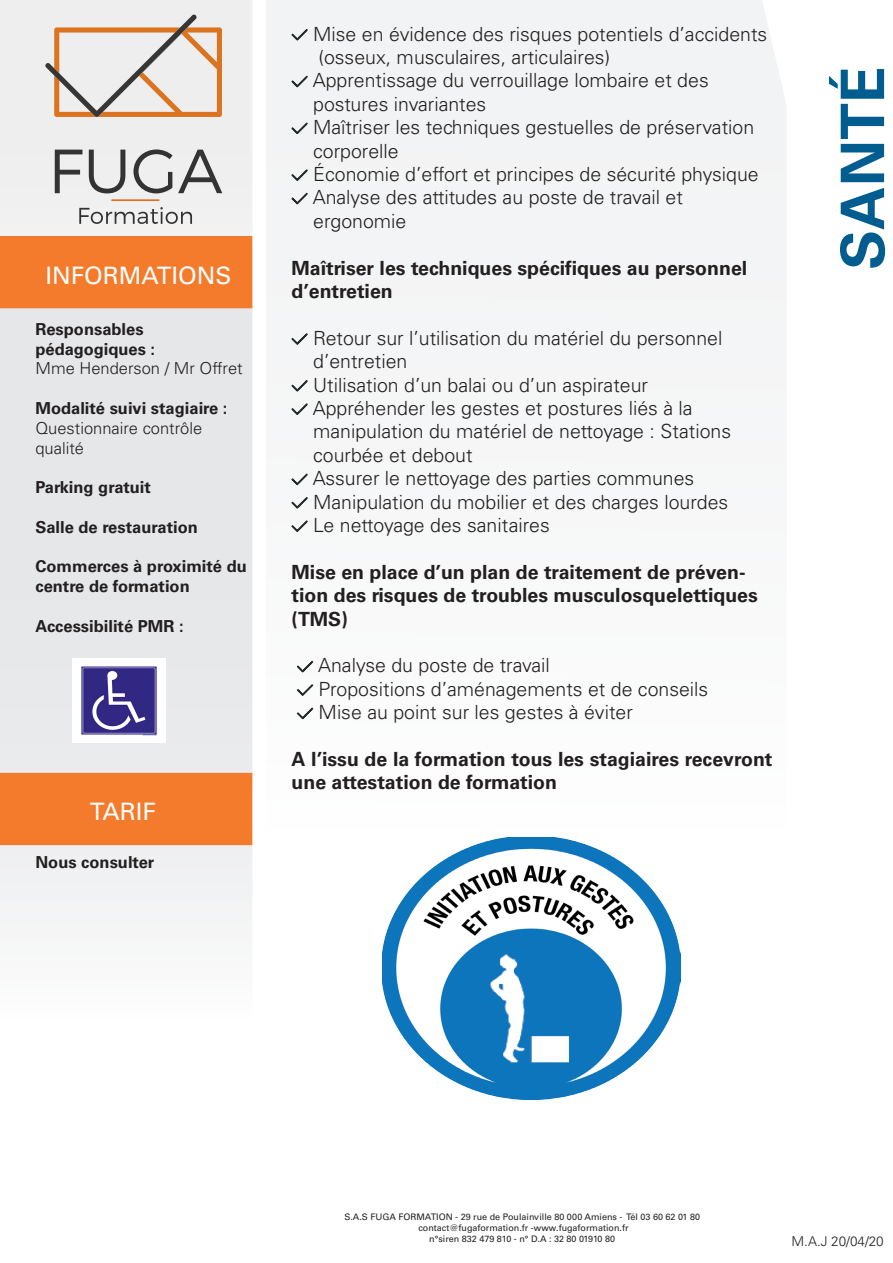
<style>
.page{position:relative;width:893px;height:1263px;background:#fff}
.page>*{position:absolute;margin:0;border:0;box-sizing:border-box;transform-origin:0 0}
.t1{font:700 60px "Univers";color:#015d90}
.t2{font:24px "Univers";color:#fff}
.t3{font:300 19.5px "Univers";color:#231f20}
.t4{font:700 19.5px/23.4px "Univers";color:#231f20}
.t5{font:700 16.5px "Univers";color:#231f20}
.t6{font:300 16.5px "Univers";color:#231f20}
.t7{font:300 13.5px "Univers";color:#231f20}
.t8{font:9px "Univers";color:#231f20}
</style>
<div class="page">
<div style="left:0;top:0;width:252px;height:236px;background:#eeeeef"></div>
<svg style="left:45px;top:14px;width:177px;height:103px;background:#dfcfc2"></svg>
<svg style="left:55px;top:150px;width:27px;height:43px"></svg>
<svg style="left:89px;top:150px;width:36px;height:43px"></svg>
<svg style="left:133px;top:149px;width:89px;height:44px"></svg>
<svg style="left:79px;top:207px;width:113px;height:17px"></svg>
<hr style="left:111px;top:199px;width:49px;height:2px;background:#db731f">
<div style="left:266px;top:0;width:520px;height:372px;background:#f3f4f5"></div>
<svg style="left:0;top:308px;width:252px;height:622px;fill:#e6e7e9"></svg>
<div style="left:0;top:236px;width:252px;height:72px;background:#f47a2c"></div>
<svg style="left:290px;top:28px;width:19px;height:15px"></svg>
<svg style="left:290px;top:74px;width:19px;height:16px"></svg>
<svg style="left:290px;top:121px;width:19px;height:16px"></svg>
<svg style="left:290px;top:168px;width:19px;height:16px"></svg>
<svg style="left:290px;top:191px;width:19px;height:16px"></svg>
<svg style="left:290px;top:332px;width:19px;height:16px"></svg>
<svg style="left:291px;top:379px;width:17px;height:13px"></svg>
<svg style="left:291px;top:403px;width:17px;height:12px"></svg>
<svg style="left:291px;top:473px;width:17px;height:13px"></svg>
<svg style="left:291px;top:497px;width:17px;height:12px"></svg>
<svg style="left:291px;top:520px;width:17px;height:12px"></svg>
<svg style="left:296px;top:660px;width:18px;height:13px"></svg>
<svg style="left:296px;top:684px;width:18px;height:12px"></svg>
<svg style="left:296px;top:707px;width:18px;height:13px"></svg>
<img style="left:72px;top:658px;width:94px;height:84px">
<div style="left:0;top:773px;width:252px;height:72px;background:#f47a2c"></div>
<img style="left:383px;top:838px;width:298px;height:261px">
<p class="t2" style="left:45px;top:261px;width:188px">INFORMATIONS</p>
<p class="t5" style="left:35px;top:319px;width:110px">Responsables</p>
<p class="t5" style="left:35px;top:339px;width:121px">pédagogiques :</p>
<p class="t6" style="left:35px;top:359px;width:209px">Mme Henderson / Mr Offret</p>
<p class="t5" style="left:35px;top:398px;width:194px">Modalité suivi stagiaire :</p>
<p class="t6" style="left:35px;top:418px;width:168px">Questionnaire contrôle</p>
<p class="t6" style="left:35px;top:438px;width:50px">qualité</p>
<p class="t5" style="left:35px;top:478px;width:117px">Parking gratuit</p>
<p class="t5" style="left:35px;top:517px;width:164px">Salle de restauration</p>
<p class="t5" style="left:35px;top:557px;width:213px">Commerces à proximité du</p>
<p class="t5" style="left:35px;top:577px;width:156px">centre de formation</p>
<p class="t5" style="left:35px;top:616px;width:150px">Accessibilité PMR :</p>
<p class="t2" style="left:90px;top:797px;width:68px">TARIF</p>
<p class="t5" style="left:35px;top:852px;width:120px">Nous consulter</p>
<p class="t3" style="left:313px;top:22px;width:456px">Mise en évidence des risques potentiels d’accidents</p>
<p class="t3" style="left:319px;top:45px;width:293px">(osseux, musculaires, articulaires)</p>
<p class="t3" style="left:313px;top:69px;width:398px">Apprentissage du verrouillage lombaire et des</p>
<p class="t3" style="left:313px;top:92px;width:175px">postures invariantes</p>
<p class="t3" style="left:313px;top:115px;width:443px">Maîtriser les techniques gestuelles de préservation</p>
<p class="t3" style="left:313px;top:139px;width:87px">corporelle</p>
<p class="t3" style="left:313px;top:162px;width:447px">Économie d’effort et principes de sécurité physique</p>
<p class="t3" style="left:313px;top:186px;width:372px">Analyse des attitudes au poste de travail et</p>
<p class="t3" style="left:313px;top:209px;width:95px">ergonomie</p>
<p class="t4" style="left:291px;top:256px;width:457px">Maîtriser les techniques spécifiques au personnel d’entretien</p>
<p class="t3" style="left:313px;top:326px;width:411px">Retour sur l’utilisation du matériel du personnel</p>
<p class="t3" style="left:313px;top:349px;width:96px">d’entretien</p>
<p class="t3" style="left:313px;top:373px;width:336px">Utilisation d’un balai ou d’un aspirateur</p>
<p class="t3" style="left:313px;top:396px;width:381px">Appréhender les gestes et postures liés à la</p>
<p class="t3" style="left:313px;top:420px;width:420px">manipulation du matériel de nettoyage : Stations</p>
<p class="t3" style="left:313px;top:443px;width:161px">courbée et debout</p>
<p class="t3" style="left:313px;top:466px;width:383px">Assurer le nettoyage des parties communes</p>
<p class="t3" style="left:313px;top:490px;width:417px">Manipulation du mobilier et des charges lourdes</p>
<p class="t3" style="left:313px;top:513px;width:238px">Le nettoyage des sanitaires</p>
<p class="t4" style="left:291px;top:560px;width:468px">Mise en place d’un plan de traitement de préven&shy;tion des risques de troubles musculosquelettiques (TMS)</p>
<p class="t3" style="left:318px;top:654px;width:233px">Analyse du poste de travail</p>
<p class="t3" style="left:319px;top:677px;width:391px">Propositions d’aménagements et de conseils</p>
<p class="t3" style="left:319px;top:700px;width:316px">Mise au point sur les gestes à éviter</p>
<p class="t4" style="left:291px;top:747px;width:483px">A l’issu de la formation tous les stagiaires recevront une attestation de formation</p>
<p class="t1" style="left:828px;top:270px;width:205px;rotate:-90deg">SANTÉ</p>
<p class="t8" style="left:344px;top:1211px;width:357px">S.A.S FUGA FORMATION - 29 rue de Poulainville 80 000 Amiens - Tél 03 60 62 01 80</p>
<p class="t8" style="left:418px;top:1222px;width:212px">contact@fugaformation.fr -www.fugaformation.fr</p>
<p class="t8" style="left:429px;top:1233px;width:187px">n°siren 832 479 810 - n° D.A : 32 80 01910 80</p>
<p class="t7" style="left:791px;top:1233px;width:94px">M.A.J 20/04/20</p>
</div>
